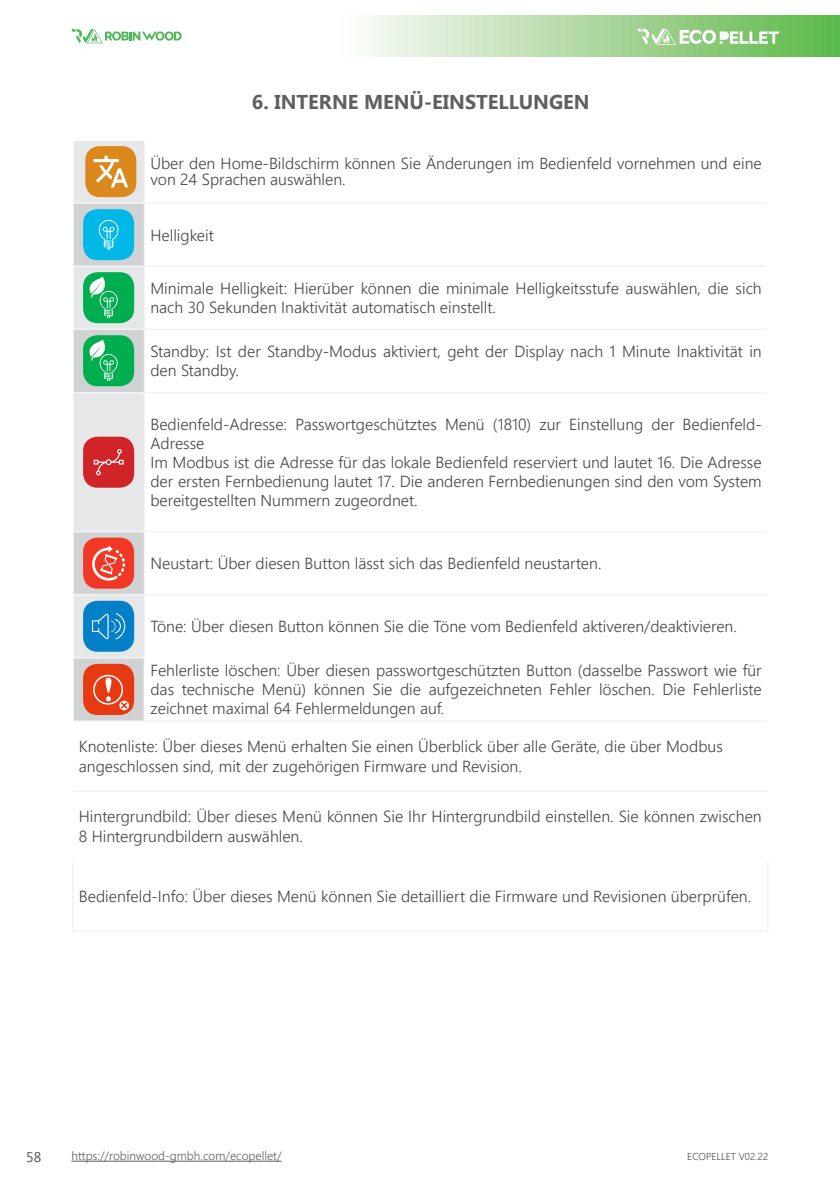
<style>
.page{position:relative;width:840px;height:1191px;background:#fff}
.page>*{position:absolute;margin:0;border:0;box-sizing:border-box;transform-origin:0 0}
.t1{font:700 20px "Segoe UI";color:#5f5f62}
.t2{font:300 16px/19.2px "Segoe UI";color:#454545}
.t3{font:14px "Segoe UI";color:#57585a}
.t4{font:300 12px "Segoe UI";color:#5e5e61}
.t5{font:300 10px "Segoe UI";color:#4b4c4d}
</style>
<div class="page">
<div style="left:336px;top:16px;width:503px;height:41px;background:linear-gradient(to right,#fffcfd,#5eb749)"></div>
<svg style="left:636px;top:29px;width:142px;height:16px"></svg>
<hr style="left:71px;top:1160px;width:210px;height:1px;background:#5e5e61">
<svg style="left:71px;top:29px;width:110px;height:14px"></svg>
<hr style="left:144px;top:204px;width:1px;height:61px;background:#f2f3f4">
<hr style="left:144px;top:265px;width:622px;height:2px;background:#f2f3f4">
<hr style="left:144px;top:267px;width:1px;height:61px;background:#f2f3f4">
<hr style="left:72px;top:930px;width:72px;height:2px;background:#f2f3f4">
<hr style="left:144px;top:930px;width:624px;height:2px;background:#f2f3f4">
<hr style="left:144px;top:141px;width:1px;height:61px;background:#f2f3f4">
<hr style="left:144px;top:202px;width:622px;height:2px;background:#f2f3f4">
<hr style="left:144px;top:393px;width:1px;height:138px;background:#f2f3f4">
<hr style="left:144px;top:595px;width:1px;height:62px;background:#f2f3f4">
<hr style="left:144px;top:328px;width:622px;height:2px;background:#f2f3f4">
<hr style="left:144px;top:330px;width:1px;height:62px;background:#f2f3f4">
<hr style="left:144px;top:392px;width:622px;height:1px;background:#f2f3f4">
<hr style="left:144px;top:531px;width:622px;height:1px;background:#f2f3f4">
<hr style="left:144px;top:532px;width:1px;height:62px;background:#f2f3f4">
<hr style="left:144px;top:594px;width:622px;height:1px;background:#f2f3f4">
<hr style="left:74px;top:720px;width:70px;height:2px;background:#f2f3f4">
<hr style="left:144px;top:720px;width:622px;height:2px;background:#f2f3f4">
<hr style="left:74px;top:790px;width:70px;height:2px;background:#f2f3f4">
<hr style="left:144px;top:790px;width:622px;height:2px;background:#f2f3f4">
<hr style="left:72px;top:862px;width:2px;height:68px;background:#f2f3f4">
<hr style="left:766px;top:862px;width:2px;height:68px;background:#f2f3f4">
<svg style="left:73px;top:141px;width:71px;height:580px;background:#b0b4a9"></svg>
<p class="t1" style="left:252px;top:94px;width:339px">6. INTERNE MENÜ-EINSTELLUNGEN</p>
<p class="t2" style="left:150px;top:154px;width:612px;line-height:16px">Über den Home-Bildschirm können Sie Änderungen im Bedienfeld vornehmen und eine von 24 Sprachen auswählen.</p>
<p class="t2" style="left:150px;top:224px;width:65px">Helligkeit</p>
<p class="t2" style="left:150px;top:277px;width:612px">Minimale Helligkeit: Hierüber können die minimale Helligkeitsstufe auswählen, die sich nach 30 Sekunden Inaktivität automatisch einstellt.</p>
<p class="t2" style="left:150px;top:340px;width:612px">Standby: Ist der Standby-Modus aktiviert, geht der Display nach 1 Minute Inaktivität in den Standby.</p>
<p class="t2" style="left:150px;top:416px;width:612px">Bedienfeld-Adresse: Passwortgeschütztes Menü (1810) zur Einstellung der Bedienfeld-Adresse<br>Im Modbus ist die Adresse für das lokale Bedienfeld reserviert und lautet 16. Die Adresse der ersten Fernbedienung lautet 17. Die anderen Fernbedienungen sind den vom System bereitgestellten Nummern zugeordnet.</p>
<p class="t2" style="left:150px;top:555px;width:452px">Neustart: Über diesen Button lässt sich das Bedienfeld neustarten.</p>
<p class="t2" style="left:150px;top:618px;width:587px">Töne: Über diesen Button können Sie die Töne vom Bedienfeld aktiveren/deaktivieren.</p>
<p class="t2" style="left:150px;top:662px;width:612px;text-align:justify">Fehlerliste löschen: Über diesen passwortgeschützten Button (dasselbe Passwort wie für das technische Menü) können Sie die aufgezeichneten Fehler löschen. Die Fehlerliste zeichnet maximal 64 Fehlermeldungen auf.</p>
<p class="t2" style="left:79px;top:738px;width:645px">Knotenliste: Über dieses Menü erhalten Sie einen Überblick über alle Geräte, die über Modbus angeschlossen sind, mit der zugehörigen Firmware und Revision.</p>
<p class="t2" style="left:79px;top:805px;width:684px">Hintergrundbild: Über dieses Menü können Sie Ihr Hintergrundbild einstellen. Sie können zwischen<br>8 Hintergrundbildern auswählen.</p>
<p class="t2" style="left:79px;top:885px;width:673px">Bedienfeld-Info: Über dieses Menü können Sie detailliert die Firmware und Revisionen überprüfen.</p>
<p class="t3" style="left:26px;top:1151px;width:17px">58</p>
<p class="t4" style="left:71px;top:1151px;width:211px">https://robinwood-gmbh.com/ecopellet/</p>
<p class="t5" style="left:687px;top:1150px;width:82px">ECOPELLET V02.22</p>
</div>
